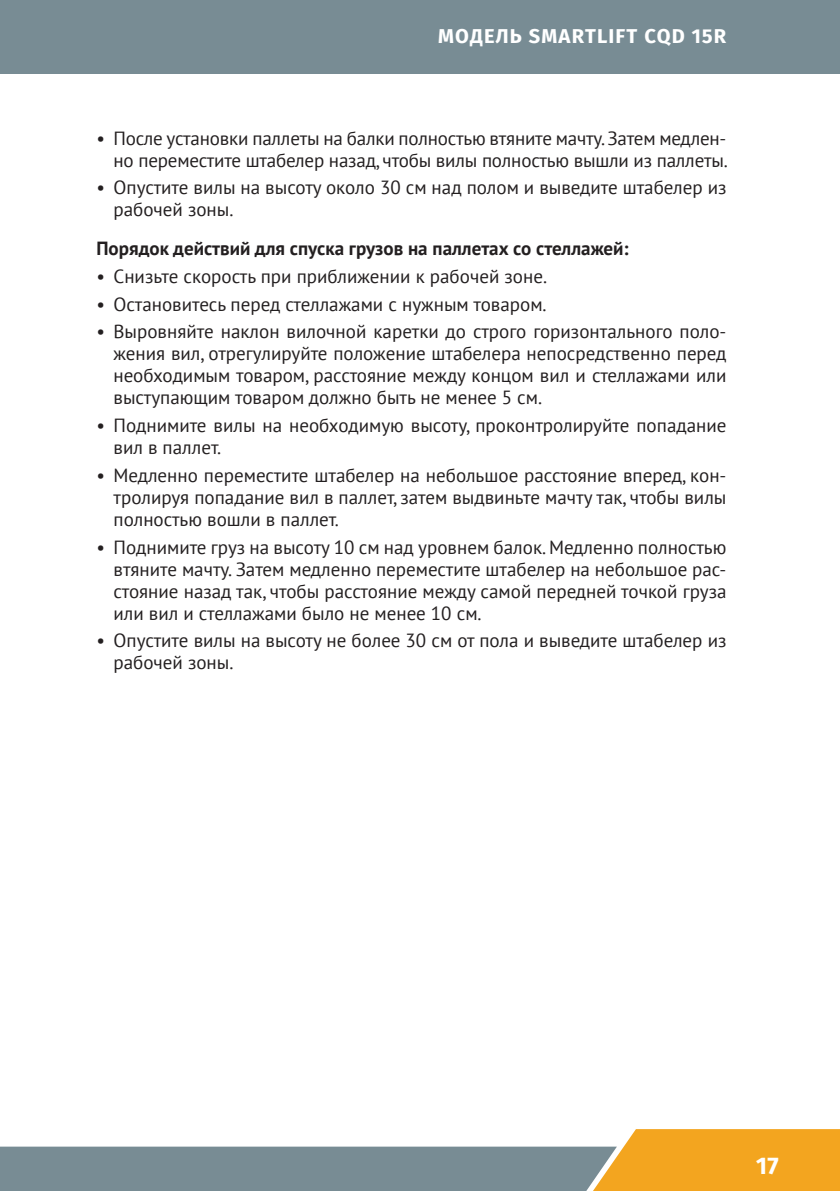
<style>
.page{position:relative;width:840px;height:1191px;background:#fff}
.page>*{position:absolute;margin:0;border:0;box-sizing:border-box;transform-origin:0 0}
.t1{font:700 24px "Fira Sans OT";color:#fff}
.t2{font:700 20px "Fira Sans OT";letter-spacing:.06em;color:#fff}
.t3{font:19px/22px "PT Sans";color:#231f20}
.t4{font:700 19px "PT Sans";color:#231f20}
</style>
<div class="page">
<div style="left:0;top:0;width:839px;height:74px;background:#788c94"></div>
<svg style="left:0;top:1129px;width:839px;height:62px"></svg>
<p class="t2" style="left:438px;top:22px;width:289px">МОДЕЛЬ SMARTLIFT CQD 15R</p>
<p class="t3" style="left:96px;top:127px;width:632px;text-align:right">• После установки паллеты на балки полностью втяните мачту. Затем медлен&shy;но переместите штабелер назад, чтобы вилы полностью вышли из паллеты.</p>
<p class="t3" style="left:113px;top:176px;width:614px;text-indent:-17px">• Опустите вилы на высоту около 30 см над полом и выведите штабелер из рабочей зоны.</p>
<p class="t4" style="left:96px;top:236px;width:533px">Порядок действий для спуска грузов на паллетах со стеллажей:</p>
<p class="t3" style="left:96px;top:265px;width:452px">• Снизьте скорость при приближении к рабочей зоне.</p>
<p class="t3" style="left:96px;top:293px;width:451px">• Остановитесь перед стеллажами с нужным товаром.</p>
<p class="t3" style="left:113px;top:320px;width:614px;text-align:justify;text-indent:-17px">• Выровняйте наклон вилочной каретки до строго горизонтального поло&shy;жения вил, отрегулируйте положение штабелера непосредственно перед необходимым товаром, расстояние между концом вил и стеллажами или выступающим товаром должно быть не менее 5 см.</p>
<p class="t3" style="left:113px;top:414px;width:614px;text-indent:-17px">• Поднимите вилы на необходимую высоту, проконтролируйте попадание вил в паллет.</p>
<p class="t3" style="left:113px;top:464px;width:614px;text-align:justify;text-indent:-17px">• Медленно переместите штабелер на небольшое расстояние вперед, кон&shy;тролируя попадание вил в паллет, затем выдвиньте мачту так, чтобы вилы полностью вошли в паллет.</p>
<p class="t3" style="left:113px;top:535px;width:614px;text-align:justify;text-indent:-17px">• Поднимите груз на высоту 10 см над уровнем балок. Медленно полностью втяните мачту. Затем медленно переместите штабелер на небольшое рас&shy;стояние назад так, чтобы расстояние между самой передней точкой груза или вил и стеллажами было не менее 10 см.</p>
<p class="t3" style="left:113px;top:629px;width:614px;text-indent:-17px">• Опустите вилы на высоту не более 30 см от пола и выведите штабелер из рабочей зоны.</p>
<p class="t1" style="left:755px;top:1148px;width:24px">17</p>
</div>
